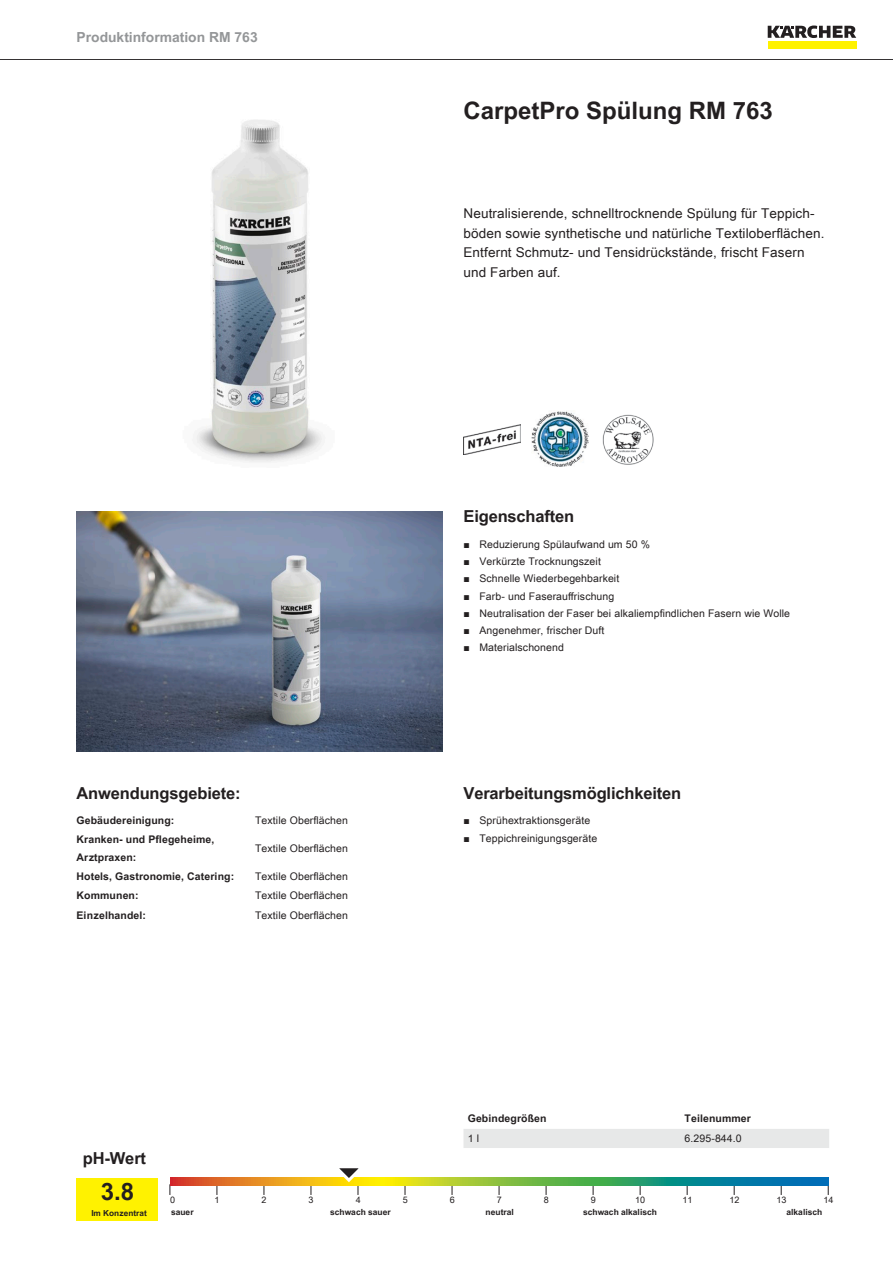
<style>
.page{position:relative;width:893px;height:1263px;background:#fff}
.page>*{position:absolute;margin:0;border:0;box-sizing:border-box;transform-origin:0 0}
.t1{font:700 24px "Arial Unicode MS";color:#231f20}
.t2{font:700 16.5px "Arial Unicode MS";letter-spacing:-.01em;color:#231f20}
.t3{font:700 13.8px "Arial Unicode MS";color:#949698}
.t4{font:13.5px/19.5px "Arial Unicode MS";letter-spacing:.01em;color:#231f20}
.t5{font:10.5px "Arial Unicode MS";letter-spacing:.01em;color:#231f20}
.t6{font:700 10.5px/17.2px "Arial Unicode MS";letter-spacing:.01em;color:#231f20}
.t7{font:9px "Arial Unicode MS";color:#231f20}
.t8{font:700 8.4px "Arial Unicode MS";color:#231f20}
.t9{font:700 8.25px "Arial Unicode MS";color:#231f20}
.s1{font-family:"Arial"}
</style>
<div class="page">
<hr style="left:0;top:59px;width:893px;height:1px;background:#231f20">
<div style="left:768px;top:42px;width:88px;height:7px;background:#fff200"></div>
<svg style="left:768px;top:26px;width:88px;height:12px"></svg>
<img style="left:192px;top:120px;width:133px;height:343px">
<img style="left:463px;top:424px;width:57px;height:30px">
<img style="left:531px;top:411px;width:57px;height:56px">
<img style="left:602px;top:414px;width:52px;height:51px">
<img style="left:77px;top:511px;width:365px;height:241px">
<div style="left:77px;top:1178px;width:81px;height:42px;background:#fff200"></div>
<svg style="left:170px;top:1178px;width:658px;height:8px;background:#7a9e50"></svg>
<svg style="left:331px;top:1168px;width:39px;height:27px"></svg>
<div style="left:463px;top:1129px;width:366px;height:19px;background:#e7e8e8"></div>
<h3 class="t3" style="left:77px;top:27px;width:183px">Produktinformation RM 763</h3>
<h2 class="t2" style="left:77px;top:780px;width:166px">Anwendungsgebiete:</h2>
<p class="t6" style="left:77px;top:812px;width:99px">Gebäudereinigung:</p>
<p class="t5" style="left:255px;top:812px;width:94px">Textile Oberflächen</p>
<p class="t6" style="left:77px;top:831px;width:139px">Kranken- und Pflegeheime,<br>Arztpraxen:</p>
<p class="t5" style="left:255px;top:841px;width:94px">Textile Oberflächen</p>
<p class="t6" style="left:77px;top:868px;width:159px">Hotels, Gastronomie, Catering:</p>
<p class="t5" style="left:255px;top:869px;width:94px">Textile Oberflächen</p>
<p class="t6" style="left:77px;top:887px;width:64px">Kommunen:</p>
<p class="t5" style="left:255px;top:888px;width:94px">Textile Oberflächen</p>
<p class="t6" style="left:77px;top:907px;width:71px">Einzelhandel:</p>
<p class="t5" style="left:255px;top:907px;width:94px">Textile Oberflächen</p>
<h1 class="t1" style="left:463px;top:93px;width:311px">CarpetPro Spülung RM 763</h1>
<p class="t4" style="left:463px;top:203px;width:362px">Neutralisierende, schnelltrocknende Spülung für Teppich&shy;böden sowie synthetische und natürliche Textiloberflächen.<br>Entfernt Schmutz- und Tensidrückstände, frischt Fasern und Farben auf.</p>
<h2 class="t2" style="left:463px;top:504px;width:112px">Eigenschaften</h2>
<p class="t5" style="left:463px;top:536px;width:188px"><span class="s1">■</span> Reduzierung Spülaufwand um 50 %</p>
<p class="t5" style="left:463px;top:554px;width:139px"><span class="s1">■</span> Verkürzte Trocknungszeit</p>
<p class="t5" style="left:463px;top:571px;width:157px"><span class="s1">■</span> Schnelle Wiederbegehbarkeit</p>
<p class="t5" style="left:463px;top:588px;width:152px"><span class="s1">■</span> Farb- und Faserauffrischung</p>
<p class="t5" style="left:463px;top:605px;width:328px"><span class="s1">■</span> Neutralisation der Faser bei alkaliempfindlichen Fasern wie Wolle</p>
<p class="t5" style="left:463px;top:623px;width:143px"><span class="s1">■</span> Angenehmer, frischer Duft</p>
<p class="t5" style="left:463px;top:640px;width:102px"><span class="s1">■</span> Materialschonend</p>
<h2 class="t2" style="left:463px;top:780px;width:219px">Verarbeitungsmöglichkeiten</h2>
<p class="t5" style="left:463px;top:813px;width:128px"><span class="s1">■</span> Sprühextraktionsgeräte</p>
<p class="t5" style="left:463px;top:830px;width:135px"><span class="s1">■</span> Teppichreinigungsgeräte</p>
<p class="t6" style="left:468px;top:1110px;width:80px">Gebindegrößen</p>
<p class="t6" style="left:685px;top:1110px;width:68px">Teilenummer</p>
<p class="t5" style="left:468px;top:1130px;width:13px">1 l</p>
<p class="t5" style="left:685px;top:1130px;width:59px">6.295-844.0</p>
<h2 class="t2" style="left:83px;top:1146px;width:65px">pH-Wert</h2>
<h1 class="t1" style="left:101px;top:1174px;width:35px">3.8</h1>
<p class="t7" style="left:170px;top:1193px;width:7px">0</p>
<p class="t7" style="left:215px;top:1193px;width:7px">1</p>
<p class="t7" style="left:262px;top:1193px;width:7px">2</p>
<p class="t7" style="left:309px;top:1193px;width:7px">3</p>
<p class="t7" style="left:356px;top:1193px;width:7px">4</p>
<p class="t7" style="left:403px;top:1193px;width:7px">5</p>
<p class="t7" style="left:450px;top:1193px;width:7px">6</p>
<p class="t7" style="left:497px;top:1193px;width:7px">7</p>
<p class="t7" style="left:544px;top:1193px;width:7px">8</p>
<p class="t7" style="left:591px;top:1193px;width:7px">9</p>
<p class="t7" style="left:635px;top:1193px;width:12px">10</p>
<p class="t7" style="left:682px;top:1193px;width:12px">11</p>
<p class="t7" style="left:729px;top:1193px;width:12px">12</p>
<p class="t7" style="left:776px;top:1193px;width:12px">13</p>
<p class="t7" style="left:823px;top:1193px;width:12px">14</p>
<p class="t9" style="left:91px;top:1207px;width:57px">Im Konzentrat</p>
<p class="t8" style="left:171px;top:1206px;width:24px">sauer</p>
<p class="t8" style="left:330px;top:1206px;width:62px">schwach sauer</p>
<p class="t8" style="left:486px;top:1206px;width:30px">neutral</p>
<p class="t8" style="left:583px;top:1206px;width:75px">schwach alkalisch</p>
<p class="t8" style="left:786px;top:1206px;width:37px">alkalisch</p>
</div>
